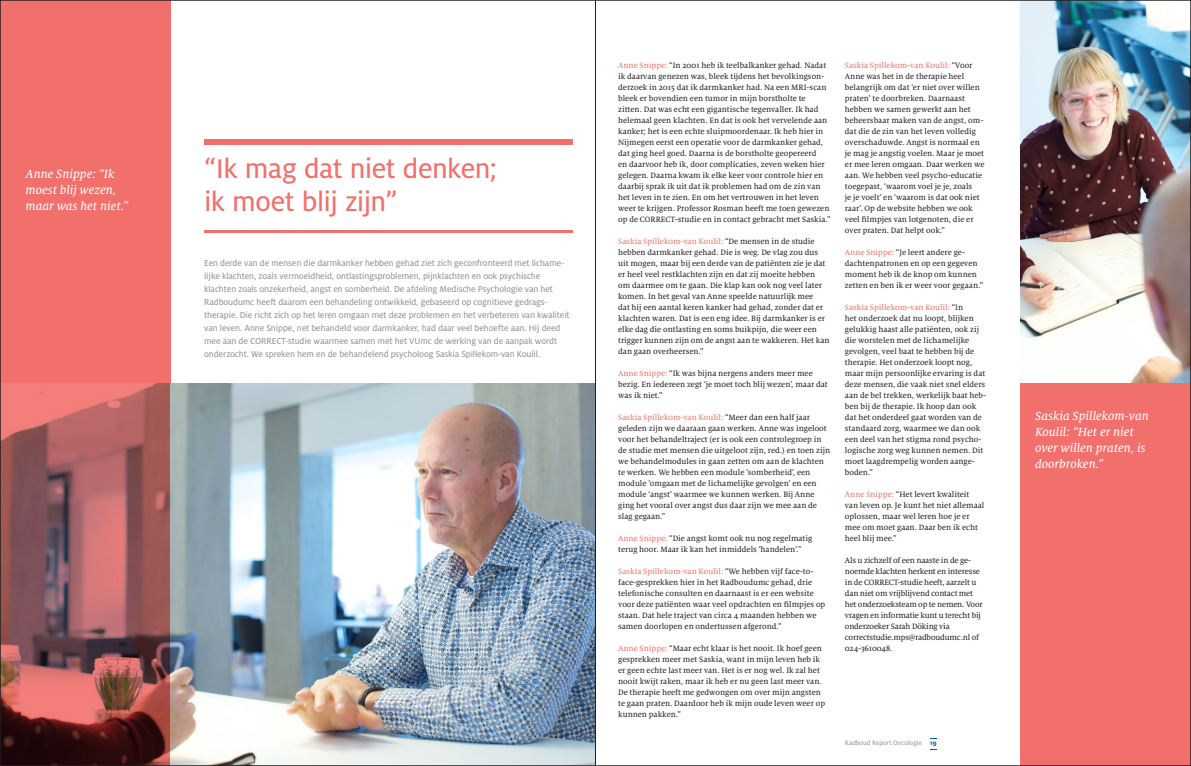
<style>
.page{position:relative;width:1191px;height:766px;background:#fff}
.page>*{position:absolute;margin:0;border:0;box-sizing:border-box;transform-origin:0 0}
.KOP_klein{font:30px/33px "Milo OT Text";letter-spacing:-.02em;color:#f2706c}
.Foto_bijschrift{font:13px/16px "Milo Serif OT Text Ita";color:#fff}
.Bodytekst_intro_klei{font:9.5px/13px "Milo OT Text";letter-spacing:-.01em;color:#939598}
.Bodytekst_grijs{font:8.5px/11px "Milo Serif OT Text";color:#231f20}
.Bodytekst_grijs-2{font:8.5px/11px "Milo Serif OT Text";letter-spacing:-.02em;color:#231f20}
.t1{font:7px "Milo OT Text";letter-spacing:.005em;color:#939598}
.s1{color:#f2706c}
.s2{font-family:"Milo OT";font-weight:700;color:#005d85}
</style>
<div class="page">
<img style="left:1021px;top:2px;width:168px;height:381px">
<img style="left:170px;top:383px;width:425px;height:380px">
<div style="left:1020px;top:383px;width:171px;height:382px;background:#f2706c"></div>
<div style="left:0;top:0;width:170px;height:383px;background:#f2706c"></div>
<svg style="left:2px;top:383px;width:168px;height:380px;background:#965556"></svg>
<div style="left:204px;top:139px;width:369px;height:6px;background:#f2706c"></div>
<hr style="left:204px;top:230px;width:369px;height:3px;background:#f2706c">
<hr style="left:595px;top:0;width:1px;height:765px;background:#231f20">
<p class="Foto_bijschrift" style="left:26px;top:166px;width:104px">Anne Snippe: “Ik moest blij wezen, maar was het niet.”</p>
<p class="KOP_klein" style="left:204px;top:152px;width:295px">“Ik mag dat niet denken; ik moet blij zijn”</p>
<p class="Bodytekst_intro_klei" style="left:204px;top:256px;width:367px">Een derde van de mensen die darmkanker hebben gehad ziet zich geconfronteerd met lichame&shy;lijke klachten, zoals vermoeidheid, ontlastingsproblemen, pijnklachten en ook psychische klachten zoals onzekerheid, angst en somberheid. De afdeling Medische Psychologie van het Radboudumc heeft daarom een behandeling ontwikkeld, gebaseerd op cognitieve gedrags&shy;therapie. Die richt zich op het leren omgaan met deze problemen en het verbeteren van kwaliteit van leven. Anne Snippe, net behandeld voor darmkanker, had daar veel behoefte aan. Hij deed mee aan de CORRECT-studie waarmee samen met het VUmc de werking van de aanpak wordt onderzocht. We spreken hem en de behandelend psycholoog Saskia Spillekom-van Koulil.</p>
<p class="Bodytekst_grijs" style="left:618px;top:60px;width:214px"><span class="s1">Anne Snippe:</span> “In 2001 heb ik teelbalkanker gehad. Nadat ik daarvan genezen was, bleek tijdens het bevolkingson&shy;derzoek in 2015 dat ik darmkanker had. Na een MRI-scan bleek er bovendien een tumor in mijn borstholte te zitten. Dat was echt een gigantische tegenvaller. Ik had helemaal geen klachten. En dat is ook het vervelende aan kanker; het is een echte sluipmoordenaar. Ik heb hier in Nijmegen eerst een operatie voor de darmkanker gehad, dat ging heel goed. Daarna is de borstholte geopereerd<br>en daarvoor heb ik, door complicaties, zeven weken hier gelegen. Daarna kwam ik elke keer voor controle hier en daarbij sprak ik uit dat ik problemen had om de zin van het leven in te zien. En om het vertrouwen in het leven weer te krijgen. Professor Rosman heeft me toen gewezen op de CORRECT-studie en in contact gebracht met Saskia.”</p>
<p class="Bodytekst_grijs" style="left:618px;top:236px;width:213px"><span class="s1">Saskia Spillekom-van Koulil:</span> “De mensen in de studie hebben darmkanker gehad. Die is weg. De vlag zou dus uit mogen, maar bij een derde van de patiënten zie je dat er heel veel restklachten zijn en dat zij moeite hebben<br>om daarmee om te gaan. Die klap kan ook nog veel later komen. In het geval van Anne speelde natuurlijk mee<br>dat hij een aantal keren kanker had gehad, zonder dat er klachten waren. Dat is een eng idee. Bij darmkanker is er elke dag die ontlasting en soms buikpijn, die weer een trigger kunnen zijn om de angst aan te wakkeren. Het kan dan gaan overheersen.”</p>
<p class="Bodytekst_grijs" style="left:618px;top:368px;width:211px"><span class="s1">Anne Snippe:</span> “Ik was bijna nergens anders meer mee bezig. En iedereen zegt ‘je moet toch blij wezen’, maar dat was ik niet.”</p>
<p class="Bodytekst_grijs" style="left:618px;top:412px;width:213px"><span class="s1">Saskia Spillekom-van Koulil:</span> “Meer dan een half jaar geleden zijn we daaraan gaan werken. Anne was ingeloot voor het behandeltraject (er is ook een controlegroep in de studie met mensen die uitgeloot zijn, red.) en toen zijn we behandelmodules in gaan zetten om aan de klachten te werken. We hebben een module ‘somberheid’, een module ‘omgaan met de lichamelijke gevolgen’ en een module ‘angst’ waarmee we kunnen werken. Bij Anne ging het vooral over angst dus daar zijn we mee aan de slag gegaan.”</p>
<p class="Bodytekst_grijs" style="left:618px;top:533px;width:196px"><span class="s1">Anne Snippe:</span> “Die angst komt ook nu nog regelmatig terug hoor. Maar ik kan het inmiddels ‘handelen’."</p>
<p class="Bodytekst_grijs" style="left:618px;top:566px;width:209px"><span class="s1">Saskia Spillekom-van Koulil:</span> “We hebben vijf face-to&shy;face-gesprekken hier in het Radboudumc gehad, drie telefonische consulten en daarnaast is er een website voor deze patiënten waar veel opdrachten en filmpjes op staan. Dat hele traject van circa 4 maanden hebben we samen doorlopen en ondertussen afgerond.”</p>
<p class="Bodytekst_grijs" style="left:618px;top:643px;width:208px"><span class="s1">Anne Snippe:</span> “Maar echt klaar is het nooit. Ik hoef geen gesprekken meer met Saskia, want in mijn leven heb ik er geen echte last meer van. Het is er nog wel. Ik zal het nooit kwijt raken, maar ik heb er nu geen last meer van.<br>De therapie heeft me gedwongen om over mijn angsten te gaan praten. Daardoor heb ik mijn oude leven weer op kunnen pakken.”</p>
<p class="Bodytekst_grijs" style="left:845px;top:60px;width:141px"><span class="s1">Saskia Spillekom-van Koulil:</span> “Voor Anne was het in de therapie heel belangrijk om dat ‘er niet over willen praten’ te doorbreken. Daarnaast hebben we samen gewerkt aan het beheersbaar maken van de angst, om&shy;dat die de zin van het leven volledig overschaduwde. Angst is normaal en je mag je angstig voelen. Maar je moet er mee leren omgaan. Daar werken we aan. We hebben veel psycho-educatie toegepast, ‘waarom voel je je, zoals<br>je je voelt’ en ‘waarom is dat ook niet raar’. Op de website hebben we ook veel filmpjes van lotgenoten, die er over praten. Dat helpt ook.”</p>
<p class="Bodytekst_grijs" style="left:845px;top:247px;width:140px"><span class="s1">Anne Snippe:</span> “Je leert andere ge&shy;dachtenpatronen en op een gegeven moment heb ik de knop om kunnen zetten en ben ik er weer voor gegaan.”</p>
<p class="Bodytekst_grijs" style="left:845px;top:302px;width:143px"><span class="s1">Saskia Spillekom-van Koulil:</span> “In<br>het onderzoek dat nu loopt, blijken gelukkig haast alle patiënten, ook zij die worstelen met de lichamelijke gevolgen, veel baat te hebben bij de therapie. Het onderzoek loopt nog, maar mijn persoonlijke ervaring is dat deze mensen, die vaak niet snel elders aan de bel trekken, werkelijk baat heb&shy;ben bij de therapie. Ik hoop dan ook dat het onderdeel gaat worden van de standaard zorg, waarmee we dan ook een deel van het stigma rond psycho&shy;logische zorg weg kunnen nemen. Dit moet laagdrempelig worden aange&shy;boden.”</p>
<p class="Bodytekst_grijs" style="left:845px;top:489px;width:141px"><span class="s1">Anne Snippe:</span> “Het levert kwaliteit van leven op. Je kunt het niet allemaal oplossen, maar wel leren hoe je er mee om moet gaan. Daar ben ik echt heel blij mee.”</p>
<p class="Bodytekst_grijs-2" style="left:845px;top:555px;width:139px">Als u zichzelf of een naaste in de ge&shy;noemde klachten herkent en interesse in de CORRECT-studie heeft, aarzelt u dan niet om vrijblijvend contact met het onderzoeksteam op te nemen. Voor vragen en informatie kunt u terecht bij onderzoeker Sarah Döking via correctstudie.mps@radboudumc.nl of 024-3610048.</p>
<p class="t1" style="left:845px;top:739px;width:93px">Radboud Report Oncologie <span class="s2">19</span></p>
<p class="Foto_bijschrift" style="left:1035px;top:408px;width:115px">Saskia Spillekom-van<br>Koulil: “Het er niet over willen praten, is doorbroken.”</p>
</div>
